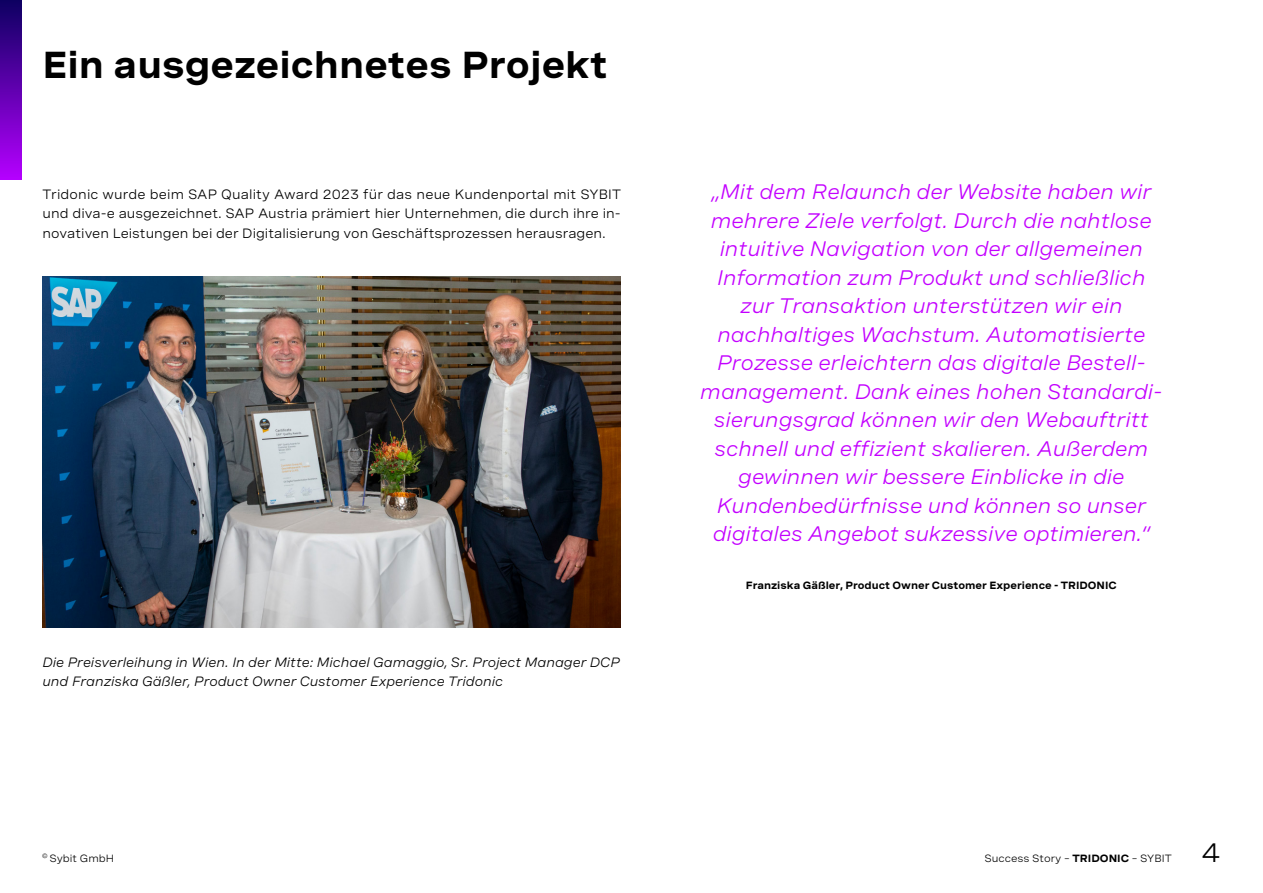
<style>
.page{position:relative;width:1263px;height:893px;background:#fff}
.page>*{position:absolute;margin:0;border:0;box-sizing:border-box;transform-origin:0 0}
.t1{font:700 37.5px "Spezia Wide";color:#000}
.t2{font:27px "Spezia Wide";color:#000}
.t3{font:italic 21px/28.5px "Spezia Wide";color:#c300ff;text-align:center}
.t4{font:13.5px/19.5px "Spezia Wide";color:#000;text-align:justify}
.t5{font:italic 13.5px/19.5px "Spezia Wide";color:#000}
.t6{font:700 10.5px "Spezia Wide";color:#000}
.t7{font:10.5px "Spezia Wide";color:#000}
.s1{font-weight:700}
</style>
<div class="page">
<img style="left:43px;top:277px;width:578px;height:351px">
<div style="left:0;top:0;width:21px;height:179px;background:linear-gradient(to bottom,#0d0061,#b400fe)"></div>
<h1 class="t1" style="left:43px;top:37px;width:567px">Ein ausgezeichnetes Projekt</h1>
<p class="t4" style="left:43px;top:184px;width:580px">Tridonic wurde beim SAP Quality Award 2023 für das neue Kundenportal mit SYBIT und diva-e ausgezeichnet. SAP Austria prämiert hier Unternehmen, die durch ihre in&shy;novativen Leistungen bei der Digitalisierung von Geschäftsprozessen herausragen.</p>
<p class="t3" style="left:700px;top:177px;width:463px">„Mit dem Relaunch der Website haben wir mehrere Ziele verfolgt. Durch die nahtlose intuitive Navigation von der allgemeinen Information zum Produkt und schließlich zur Transaktion unterstützen wir ein nachhaltiges Wachstum. Automatisierte Prozesse erleichtern das digitale Bestell&shy;management. Dank eines hohen Standardi&shy;sierungsgrad können wir den Webauftritt schnell und effizient skalieren. Außerdem gewinnen wir bessere Einblicke in die Kundenbedürfnisse und können so unser digitales Angebot sukzessive optimieren.“</p>
<p class="t6" style="left:746px;top:577px;width:372px">Franziska Gäßler, Product Owner Customer Experience - TRIDONIC</p>
<p class="t5" style="left:43px;top:652px;width:579px">Die Preisverleihung in Wien. In der Mitte: Michael Gamaggio, Sr. Project Manager DCP und Franziska Gäßler, Product Owner Customer Experience Tridonic</p>
<p class="t7" style="left:42px;top:850px;width:73px"><sup>©</sup> Sybit GmbH</p>
<p class="t7" style="left:984px;top:850px;width:189px">Success Story – <span class="s1">TRIDONIC</span> – SYBIT</p>
<p class="t2" style="left:1201px;top:832px;width:21px">4</p>
</div>
